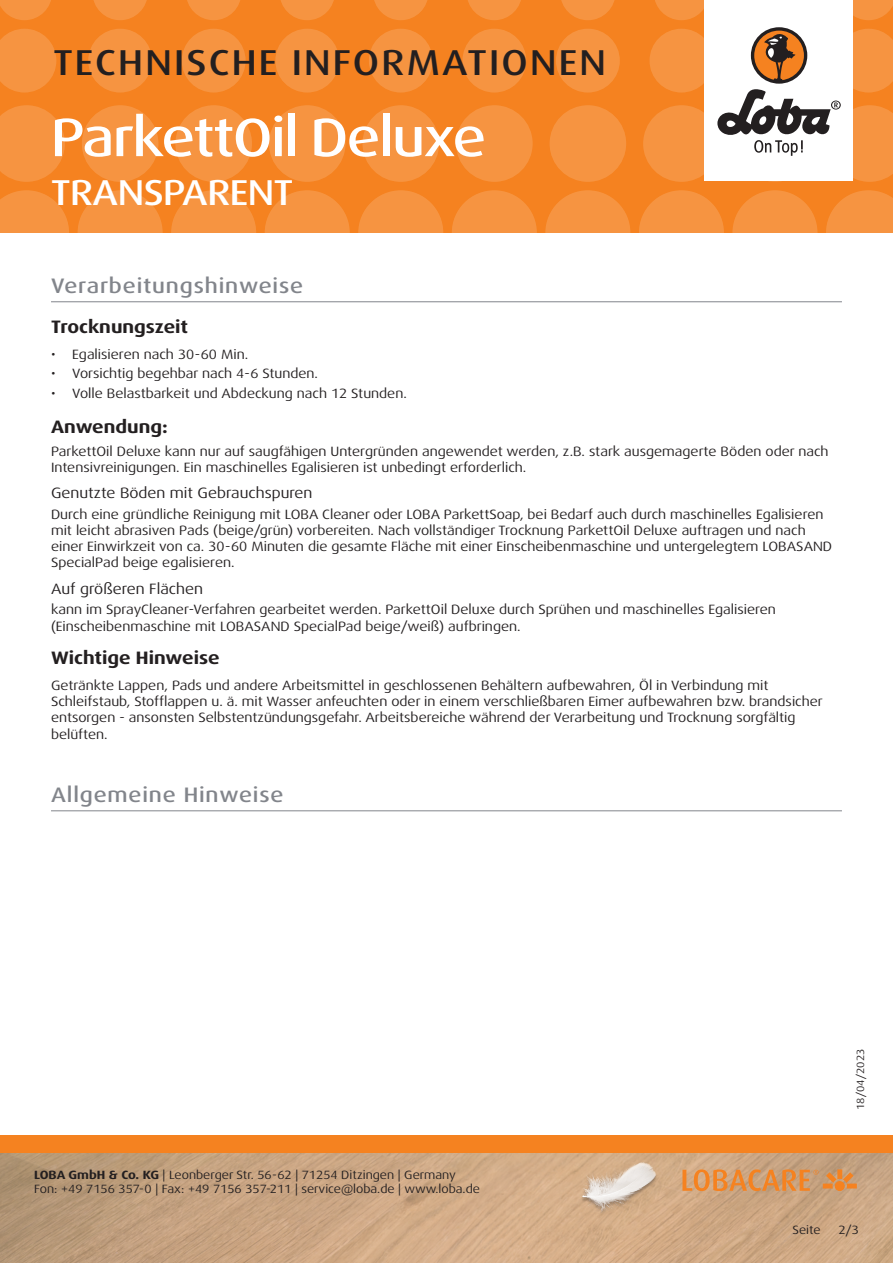
<style>
.page{position:relative;width:893px;height:1263px;background:#fff}
.page>*{position:absolute;margin:0;border:0;box-sizing:border-box;transform-origin:0 0}
.t1{font:500 expanded 54px "Dax Pro";letter-spacing:-.025em;color:#fff}
.t2{font:500 expanded 36px "Dax Pro";letter-spacing:.06em;color:#231f20}
.t3{font:500 expanded 36px "Dax Pro";letter-spacing:-.015em;color:#fff}
.Titel_grau{font:500 expanded 21px "Dax Pro";letter-spacing:.04em;color:#82858b}
.t4{font:700 expanded 18px "Dax Pro";color:#231f20}
.t5{font:expanded 15px "Dax Pro";color:#231f20}
.Text{font:expanded 13.5px/16.2px "Dax Pro";color:#231f20}
.t6{font:expanded 12px/14.4px "Dax Pro";color:#231f20}
.t7{font:expanded 10.5px "Dax Pro";color:#231f20}
.s1{font-weight:700}
</style>
<div class="page">
<div style="left:0;top:0;width:893px;height:233px;background:#f58220"></div>
<svg style="left:0;top:190px;width:69px;height:43px"></svg>
<svg style="left:78px;top:190px;width:85px;height:85px;fill:#f69441"></svg>
<svg style="left:171px;top:190px;width:85px;height:85px;fill:#f69441"></svg>
<svg style="left:265px;top:190px;width:85px;height:85px;fill:#f69441"></svg>
<svg style="left:358px;top:190px;width:85px;height:85px;fill:#f69441"></svg>
<svg style="left:545px;top:190px;width:85px;height:85px;fill:#f69441"></svg>
<svg style="left:452px;top:190px;width:85px;height:85px;fill:#f69441"></svg>
<svg style="left:732px;top:190px;width:85px;height:85px;fill:#f69441"></svg>
<svg style="left:639px;top:190px;width:85px;height:85px;fill:#f69441"></svg>
<svg style="left:826px;top:190px;width:67px;height:43px"></svg>
<svg style="left:0;top:105px;width:65px;height:77px"></svg>
<svg style="left:82px;top:105px;width:76px;height:77px"></svg>
<svg style="left:175px;top:105px;width:77px;height:77px"></svg>
<svg style="left:269px;top:105px;width:76px;height:77px"></svg>
<svg style="left:456px;top:105px;width:77px;height:77px"></svg>
<svg style="left:362px;top:105px;width:77px;height:77px"></svg>
<svg style="left:550px;top:105px;width:76px;height:77px"></svg>
<svg style="left:0;top:29px;width:56px;height:63px"></svg>
<svg style="left:182px;top:29px;width:64px;height:63px"></svg>
<svg style="left:88px;top:29px;width:64px;height:63px"></svg>
<svg style="left:275px;top:29px;width:64px;height:63px"></svg>
<svg style="left:462px;top:29px;width:64px;height:63px"></svg>
<svg style="left:369px;top:29px;width:64px;height:63px"></svg>
<svg style="left:556px;top:29px;width:64px;height:63px"></svg>
<svg style="left:0;top:0;width:51px;height:20px"></svg>
<svg style="left:187px;top:0;width:53px;height:20px"></svg>
<svg style="left:468px;top:0;width:53px;height:20px"></svg>
<svg style="left:655px;top:0;width:49px;height:20px"></svg>
<svg style="left:93px;top:0;width:54px;height:20px"></svg>
<svg style="left:374px;top:0;width:54px;height:20px"></svg>
<svg style="left:281px;top:0;width:53px;height:20px"></svg>
<svg style="left:561px;top:0;width:54px;height:20px"></svg>
<svg style="left:853px;top:0;width:40px;height:20px"></svg>
<img style="left:0;top:1152px;width:893px;height:111px">
<div style="left:0;top:1135px;width:893px;height:17px;background:#f58220"></div>
<div style="left:704px;top:0;width:149px;height:181px;background:#fff"></div>
<svg style="left:643px;top:29px;width:250px;height:153px"></svg>
<img style="left:578px;top:1161px;width:82px;height:81px">
<svg style="left:682px;top:1169px;width:175px;height:22px;background:#d9965a"></svg>
<hr style="left:51px;top:810px;width:791px;height:1px;background:#82858b">
<hr style="left:51px;top:301px;width:791px;height:1px;background:#82858b">
<h2 class="t2" style="left:53px;top:40px;width:554px">TECHNISCHE INFORMATIONEN</h2>
<p class="t1" style="left:51px;top:103px;width:437px">ParkettOil Deluxe</p>
<h2 class="t3" style="left:51px;top:169px;width:244px">TRANSPARENT</h2>
<p class="Titel_grau" style="left:51px;top:272px;width:254px">Verarbeitungshinweise</p>
<p class="t4" style="left:51px;top:315px;width:139px">Trocknungszeit</p>
<p class="Text" style="left:51px;top:347px;width:199px">• Egalisieren nach 30-60 Min.</p>
<p class="Text" style="left:51px;top:366px;width:268px">• Vorsichtig begehbar nach 4-6 Stunden.</p>
<p class="Text" style="left:51px;top:385px;width:357px">• Volle Belastbarkeit und Abdeckung nach 12 Stunden.</p>
<p class="t4" style="left:51px;top:415px;width:118px">Anwendung:</p>
<p class="Text" style="left:51px;top:443px;width:779px">ParkettOil Deluxe kann nur auf saugfähigen Untergründen angewendet werden, z.B. stark ausgemagerte Böden oder nach<br>Intensivreinigungen. Ein maschinelles Egalisieren ist unbedingt erforderlich.</p>
<p class="t5" style="left:51px;top:484px;width:263px">Genutzte Böden mit Gebrauchspuren</p>
<p class="Text" style="left:51px;top:506px;width:783px">Durch eine gründliche Reinigung mit LOBA Cleaner oder LOBA ParkettSoap, bei Bedarf auch durch maschinelles Egalisieren mit leicht abrasiven Pads (beige/grün) vorbereiten. Nach vollständiger Trocknung ParkettOil Deluxe auftragen und nach einer Einwirkzeit von ca. 30-60 Minuten die gesamte Fläche mit einer Einscheibenmaschine und untergelegtem LOBASAND SpecialPad beige egalisieren.</p>
<p class="t5" style="left:51px;top:579px;width:154px">Auf größeren Flächen</p>
<p class="Text" style="left:51px;top:602px;width:726px">kann im SprayCleaner-Verfahren gearbeitet werden. ParkettOil Deluxe durch Sprühen und maschinelles Egalisieren (Einscheibenmaschine mit LOBASAND SpecialPad beige/weiß) aufbringen.</p>
<p class="t4" style="left:51px;top:646px;width:170px">Wichtige Hinweise</p>
<p class="Text" style="left:51px;top:677px;width:773px">Getränkte Lappen, Pads und andere Arbeitsmittel in geschlossenen Behältern aufbewahren, Öl in Verbindung mit Schleifstaub, Stofflappen u. ä. mit Wasser anfeuchten oder in einem verschließbaren Eimer aufbewahren bzw. brandsicher entsorgen - ansonsten Selbstentzündungsgefahr. Arbeitsbereiche während der Verarbeitung und Trocknung sorgfältig belüften.</p>
<p class="Titel_grau" style="left:51px;top:781px;width:234px">Allgemeine Hinweise</p>
<p class="t6" style="left:34px;top:1167px;width:447px"><span class="s1">LOBA GmbH &amp; Co. KG</span> | Leonberger Str. 56-62 | 71254 Ditzingen | Germany<br>Fon: +49 7156 357-0 | Fax: +49 7156 357-211 | service@loba.de | www.loba.de</p>
<p class="t7" style="left:854px;top:1110px;width:63px;rotate:-90deg">18/04/2023</p>
<p class="t6" style="left:792px;top:1223px;width:30px">Seite</p>
<p class="t6" style="left:838px;top:1223px;width:22px">2/3</p>
</div>
